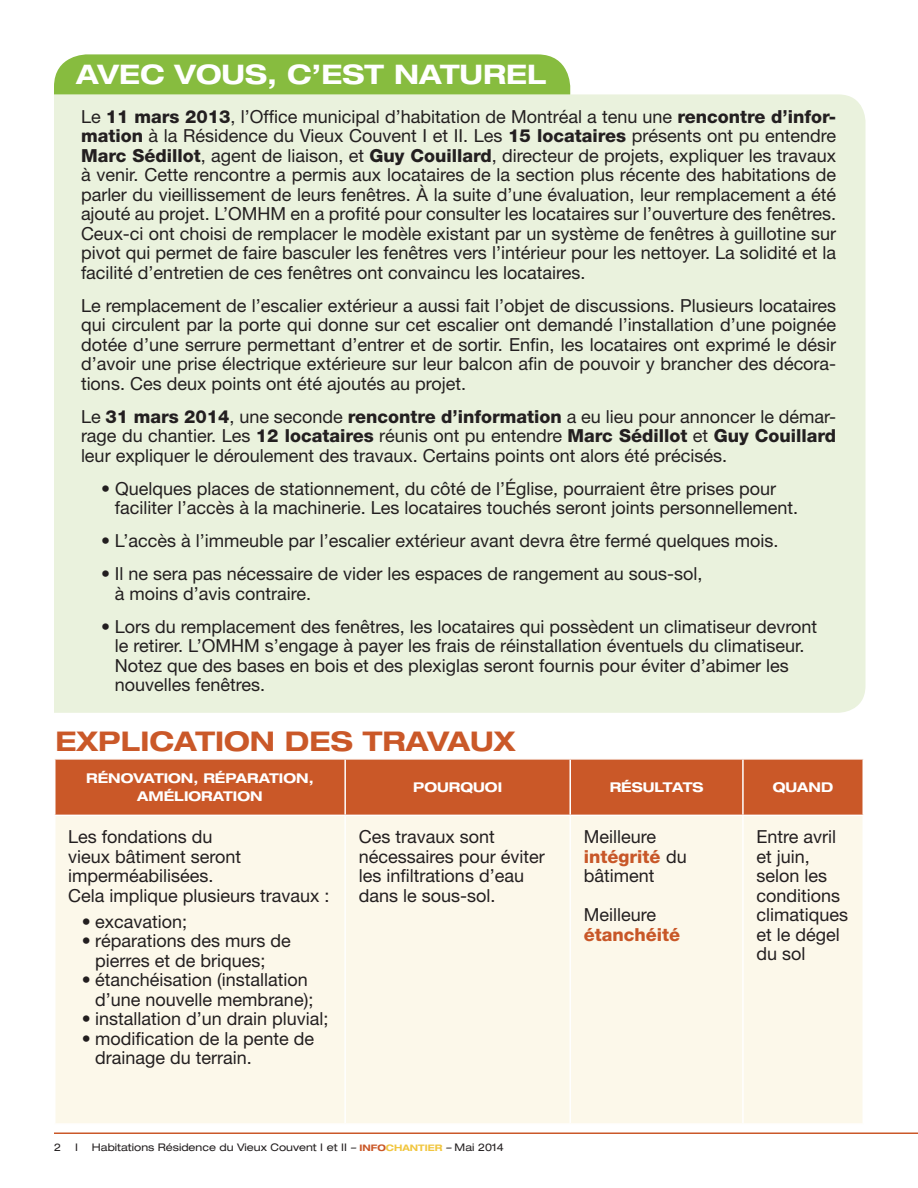
<style>
.page{position:relative;width:918px;height:1188px;background:#fff}
.page>*{position:absolute;margin:0;border:0;box-sizing:border-box;transform-origin:0 0}
.t1{font:700 expanded 27.15px "Helvetica Neue";color:#ca5828}
.t2{font:700 expanded 27px "Helvetica Neue";color:#fff}
.t3{font:18px/19.5px "Helvetica Neue";color:#231f20}
.t4{font:800 18px/19.5px "Helvetica Neue";color:#c85728}
.t5{font:700 expanded 13.5px/18px "Helvetica Neue";color:#fff;text-align:center}
.t6{font:expanded 10.5px "Helvetica Neue";color:#231f20}
.s1{font-weight:800}
.s2{font-weight:800;color:#c85728}
.s3{font-weight:400;color:#231f20}
.s4{font-style:italic}
.s5{font-weight:700;font-size:9px;color:#ca5828}
.s6{font-weight:700;font-size:9px;color:#f1c640}
</style>
<div class="page">
<div style="left:54px;top:94px;width:812px;height:619px;background:#eaf2dd"></div>
<hr style="left:54px;top:1132px;width:864px;height:2px;background:#ca5828">
<div style="left:54px;top:54px;width:516px;height:40px;background:#87bc3f"></div>
<div style="left:56px;top:760px;width:806px;height:55px;background:#ca5828"></div>
<div style="left:56px;top:816px;width:806px;height:307px;background:#fcf8ea"></div>
<hr style="left:344px;top:760px;width:2px;height:55px;background:#fff">
<hr style="left:569px;top:760px;width:2px;height:55px;background:#fff">
<hr style="left:742px;top:760px;width:2px;height:55px;background:#fff">
<hr style="left:344px;top:816px;width:2px;height:307px;background:#fff">
<hr style="left:569px;top:816px;width:2px;height:307px;background:#fff">
<hr style="left:742px;top:816px;width:2px;height:307px;background:#fff">
<p class="t2" style="left:76px;top:57px;width:472px">AVEC VOUS, C’EST NATUREL</p>
<p class="t3" style="left:81px;top:106px;width:757px;text-align:justify">Le <span class="s1">11 mars 2013</span>, l’Office municipal d’habitation de Montréal a tenu une <span class="s1">rencontre d’infor&shy;mation</span> à la Résidence du Vieux Couvent I et II. Les <span class="s1">15 locataires</span> présents ont pu entendre <span class="s1">Marc Sédillot</span>, agent de liaison, et <span class="s1">Guy Couillard</span>, directeur de projets, expliquer les travaux à venir. Cette rencontre a permis aux locataires de la section plus récente des habitations de parler du vieillissement de leurs fenêtres. À la suite d’une évaluation, leur remplacement a été ajouté au projet. L’OMHM en a profité pour consulter les locataires sur l’ouverture des fenêtres.<br>Ceux-ci ont choisi de remplacer le modèle existant par un système de fenêtres à guillotine sur pivot qui permet de faire basculer les fenêtres vers l’intérieur pour les nettoyer. La solidité et la facilité d’entretien de ces fenêtres ont convaincu les locataires.</p>
<p class="t3" style="left:81px;top:295px;width:757px;text-align:justify">Le remplacement de l’escalier extérieur a aussi fait l’objet de discussions. Plusieurs locataires qui circulent par la porte qui donne sur cet escalier ont demandé l’installation d’une poignée dotée d’une serrure permettant d’entrer et de sortir. Enfin, les locataires ont exprimé le désir d’avoir une prise électrique extérieure sur leur balcon afin de pouvoir y brancher des décora&shy;tions. Ces deux points ont été ajoutés au projet.</p>
<p class="t3" style="left:81px;top:406px;width:757px;text-align:justify">Le <span class="s1">31 mars 2014</span>, une seconde <span class="s1">rencontre d’information</span> a eu lieu pour annoncer le démar&shy;rage du chantier. Les <span class="s1">12 locataires</span> réunis ont pu entendre <span class="s1">Marc Sédillot</span> et <span class="s1">Guy Couillard </span>leur expliquer le déroulement des travaux. Certains points ont alors été précisés.</p>
<p class="t3" style="left:115px;top:478px;width:685px;text-indent:-14px">• Quelques places de stationnement, du côté de l’Église, pourraient être prises pour faciliter l’accès à la machinerie. Les locataires touchés seront joints personnellement.</p>
<p class="t3" style="left:101px;top:531px;width:679px">• L’accès à l’immeuble par l’escalier extérieur avant devra être fermé quelques mois.</p>
<p class="t3" style="left:115px;top:564px;width:589px;text-indent:-14px">• Il ne sera pas nécessaire de vider les espaces de rangement au sous-sol, à moins d’avis contraire.</p>
<p class="t3" style="left:115px;top:616px;width:704px;text-indent:-14px">• Lors du remplacement des fenêtres, les locataires qui possèdent un climatiseur devront le retirer. L’OMHM s’engage à payer les frais de réinstallation éventuels du climatiseur.<br>Notez que des bases en bois et des plexiglas seront fournis pour éviter d’abimer les nouvelles fenêtres.</p>
<p class="t1" style="left:56px;top:725px;width:462px">EXPLICATION DES TRAVAUX</p>
<p class="t5" style="left:86px;top:769px;width:229px">RÉNOVATION, RÉPARATION,<br>AMÉLIORATION</p>
<p class="t5" style="left:413px;top:778px;width:90px">POURQUOI</p>
<p class="t5" style="left:610px;top:778px;width:95px">RÉSULTATS</p>
<p class="t5" style="left:773px;top:778px;width:62px">QUAND</p>
<p class="t3" style="left:68px;top:827px;width:263px">Les fondations du<br>vieux bâtiment seront imperméabilisées.<br>Cela implique plusieurs travaux :</p>
<p class="t3" style="left:82px;top:911px;width:107px">• excavation;</p>
<p class="t3" style="left:95px;top:931px;width:197px;text-indent:-14px">• réparations des murs de pierres et de briques;</p>
<p class="t3" style="left:95px;top:970px;width:220px;text-indent:-14px">• étanchéisation (installation d’une nouvelle membrane);</p>
<p class="t3" style="left:82px;top:1009px;width:248px">• installation d’un drain pluvial;</p>
<p class="t3" style="left:95px;top:1028px;width:221px;text-indent:-14px">• modification de la pente de drainage du terrain.</p>
<p class="t3" style="left:359px;top:827px;width:188px">Ces travaux sont nécessaires pour éviter les infiltrations d’eau dans le sous-sol.</p>
<p class="t3" style="left:584px;top:827px;width:105px">Meilleure <span class="s2">intégrité</span> du bâtiment</p>
<p class="t4" style="left:584px;top:905px;width:98px"><span class="s3">Meilleure </span>étanchéité</p>
<p class="t3" style="left:756px;top:827px;width:93px">Entre avril et juin, selon les conditions climatiques et le dégel du sol</p>
<p class="t6" style="left:54px;top:1141px;width:9px">2</p>
<p class="t6" style="left:75px;top:1141px;width:4px">I</p>
<p class="t6" style="left:92px;top:1141px;width:413px">Habitations Résidence du Vieux Couvent I et II <span class="s4">–</span> <span class="s5">INFO</span><span class="s6">CHANTIER</span> <span class="s4">–</span> Mai 2014</p>
</div>
